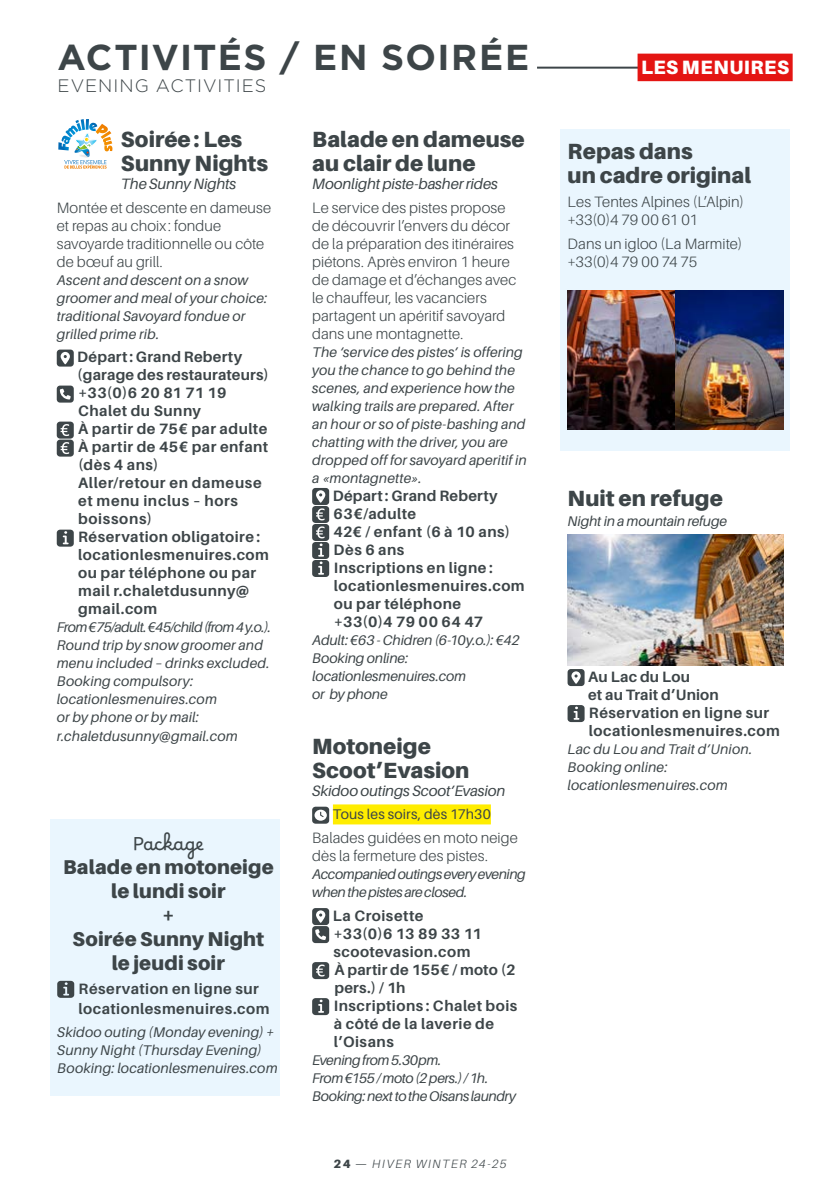
<style>
.page{position:relative;width:840px;height:1191px;background:#fff}
.page>*{position:absolute;margin:0;border:0;box-sizing:border-box;transform-origin:0 0}
.t1{font:700 36px "Gotham";letter-spacing:.035em;color:#3d4548}
.t2{font:900 22px/24px "Aileron";color:#3d4548}
.t3{font:900 20px/24px "Aileron";letter-spacing:.005em;color:#3d4548;text-align:center}
.t4{font:900 19.2px "Aileron";letter-spacing:.03em;color:#fff}
.t5{font:300 18px "Gotham";letter-spacing:.05em;color:#3d4548}
.t6{font:18px "Borel";color:#3d4548}
.t7{font:700 15px/18px "Aileron";letter-spacing:.03em;color:#3d4548}
.t8{font:300 15px/18px "Aileron";letter-spacing:.005em;color:#3d4548}
.t9{font:italic 15px "Aileron";letter-spacing:-.01em;color:#3d4548}
.t10{font:italic 14px/18px "Aileron";letter-spacing:.01em;color:#3d4548}
.t11{font:italic 14px/18px "Aileron";letter-spacing:-.03em;color:#3d4548}
.t12{font:italic 14px/18px "Aileron";letter-spacing:-.01em;color:#3d4548}
.t13{font:14px "Aileron";letter-spacing:.01em;color:#3d4548}
.t14{font:italic 300 12px "Aileron";letter-spacing:.13em;color:#3d4548}
.s1{font-weight:900;font-style:normal}
.s2{font-weight:400;font-style:normal}
</style>
<div class="page">
<div style="left:50px;top:819px;width:229px;height:277px;background:#eaf6fe"></div>
<svg style="left:312px;top:488px;width:17px;height:89px;background:#696f71"></svg>
<svg style="left:57px;top:349px;width:17px;height:17px"></svg>
<svg style="left:57px;top:385px;width:17px;height:17px"></svg>
<svg style="left:57px;top:421px;width:17px;height:35px"></svg>
<svg style="left:57px;top:529px;width:17px;height:17px"></svg>
<div style="left:333px;top:804px;width:157px;height:20px;background:#ffed00"></div>
<svg style="left:312px;top:806px;width:17px;height:17px"></svg>
<svg style="left:312px;top:908px;width:17px;height:35px"></svg>
<svg style="left:312px;top:962px;width:17px;height:17px"></svg>
<svg style="left:312px;top:998px;width:17px;height:17px"></svg>
<div style="left:560px;top:130px;width:229px;height:321px;background:#eaf6fe"></div>
<img style="left:567px;top:290px;width:215px;height:140px">
<svg style="left:58px;top:119px;width:55px;height:50px"></svg>
<svg style="left:57px;top:980px;width:17px;height:17px"></svg>
<svg style="left:567px;top:669px;width:17px;height:17px"></svg>
<svg style="left:567px;top:705px;width:17px;height:17px"></svg>
<img style="left:567px;top:534px;width:215px;height:131px">
<hr style="left:536px;top:67px;width:246px;height:2px;background:#3d4548">
<div style="left:637px;top:54px;width:155px;height:27px;background:#e41513"></div>
<h1 class="t1" style="left:57px;top:33px;width:473px">ACTIVITÉS / EN SOIRÉE</h1>
<p class="t5" style="left:57px;top:74px;width:210px">EVENING ACTIVITIES</p>
<h2 class="t2" style="left:121px;top:127px;width:149px">Soirée: Les<br>Sunny Nights</h2>
<p class="t9" style="left:121px;top:175px;width:117px">The Sunny Nights</p>
<p class="t8" style="left:57px;top:198px;width:216px">Montée et descente en dameuse et repas au choix : fondue savoyarde traditionnelle ou côte de bœuf au grill.</p>
<p class="t10" style="left:57px;top:271px;width:212px">Ascent and descent on a snow groomer and meal of your choice: traditional Savoyard fondue or grilled prime rib.</p>
<p class="t7" style="left:77px;top:348px;width:193px">Départ: Grand Reberty (garage des restaurateurs) +33(0)6 20 81 71 19<br>Chalet du Sunny<br>À partir de 75€ par adulte<br>À partir de 45€ par enfant (dès 4 ans)<br>Aller/retour en dameuse et menu inclus – hors boissons)<br>Réservation obligatoire : locationlesmenuires.com ou par téléphone ou par mail r.chaletdusunny@ gmail.com</p>
<p class="t10" style="left:57px;top:618px;width:215px">From €75/adult. €45/child (from 4 y.o.).<br>Round trip by snow groomer and menu included – drinks excluded.<br>Booking compulsory: locationlesmenuires.com<br>or by phone or by mail: r.chaletdusunny@gmail.com</p>
<p class="t6" style="left:133px;top:833px;width:73px">Package</p>
<h3 class="t3" style="left:63px;top:854px;width:212px">Balade en motoneige le lundi soir<br>+<br>Soirée Sunny Night le jeudi soir</h3>
<p class="t7" style="left:79px;top:978px;width:192px;line-height:20px">Réservation en ligne sur locationlesmenuires.com</p>
<p class="t10" style="left:57px;top:1023px;width:222px">Skidoo outing (Monday evening) +<br>Sunny Night (Thursday Evening)<br>Booking: locationlesmenuires.com</p>
<h2 class="t2" style="left:312px;top:127px;width:214px">Balade en dameuse au clair de lune</h2>
<p class="t9" style="left:312px;top:175px;width:187px">Moonlight piste-basher rides</p>
<p class="t8" style="left:312px;top:198px;width:206px">Le service des pistes propose de découvrir l’envers du décor de la préparation des itinéraires piétons. Après environ 1 heure de damage et d’échanges avec le chauffeur, les vacanciers partagent un apéritif savoyard dans une montagnette.</p>
<p class="t10" style="left:312px;top:343px;width:216px">The ‘service des pistes’ is offering you the chance to go behind the scenes, and experience how the walking trails are prepared. After an hour or so of piste-bashing and chatting with the driver, you are dropped off for savoyard aperitif in a «montagnette».</p>
<p class="t7" style="left:332px;top:486px;width:193px">Départ: Grand Reberty<br>63€/adulte<br>42€ / enfant (6 à 10 ans)<br>Dès 6 ans<br>Inscriptions en ligne : locationlesmenuires.com ou par téléphone<br>+33(0)4 79 00 64 47</p>
<p class="t12" style="left:312px;top:631px;width:209px">Adult: €63 - Chidren (6-10y.o.): €42<br>Booking online: locationlesmenuires.com<br>or by phone</p>
<h2 class="t2" style="left:312px;top:734px;width:159px">Motoneige<br>Scoot’Evasion</h2>
<p class="t9" style="left:312px;top:782px;width:194px">Skidoo outings Scoot’Evasion</p>
<p class="t13" style="left:333px;top:807px;width:159px">Tous les soirs, dès 17h30</p>
<p class="t8" style="left:312px;top:829px;width:207px">Balades guidées en moto neige dès la fermeture des pistes.</p>
<p class="t11" style="left:312px;top:865px;width:215px">Accompanied outings every evening when the pistes are closed.</p>
<p class="t7" style="left:332px;top:906px;width:186px">La Croisette<br>+33(0)6 13 89 33 11 scootevasion.com<br>À partir de 155€ / moto (2 pers.) / 1h<br>Inscriptions : Chalet bois à côté de la laverie de l’Oisans</p>
<p class="t11" style="left:312px;top:1051px;width:205px">Evening from 5.30pm.<br>From €155 / moto (2 pers.) / 1h.<br>Booking: next to the Oisans laundry</p>
<p class="t14" style="left:333px;top:1157px;width:175px"><span class="s1">24</span> <span class="s2">—</span> HIVER WINTER 24-25</p>
<h3 class="t4" style="left:640px;top:56px;width:149px">LES MENUIRES</h3>
<h2 class="t2" style="left:567px;top:140px;width:185px">Repas dans<br>un cadre original</h2>
<p class="t8" style="left:567px;top:193px;width:178px">Les Tentes Alpines (L’Alpin) +33(0)4 79 00 61 01</p>
<p class="t8" style="left:567px;top:235px;width:176px">Dans un igloo (La Marmite) +33(0)4 79 00 74 75</p>
<h2 class="t2" style="left:567px;top:486px;width:157px">Nuit en refuge</h2>
<p class="t12" style="left:567px;top:512px;width:161px">Night in a mountain refuge</p>
<p class="t7" style="left:587px;top:667px;width:193px">Au Lac du Lou<br>et au Trait d’Union<br>Réservation en ligne sur locationlesmenuires.com</p>
<p class="t10" style="left:567px;top:740px;width:186px">Lac du Lou and Trait d’Union.<br>Booking online: locationlesmenuires.com</p>
</div>
